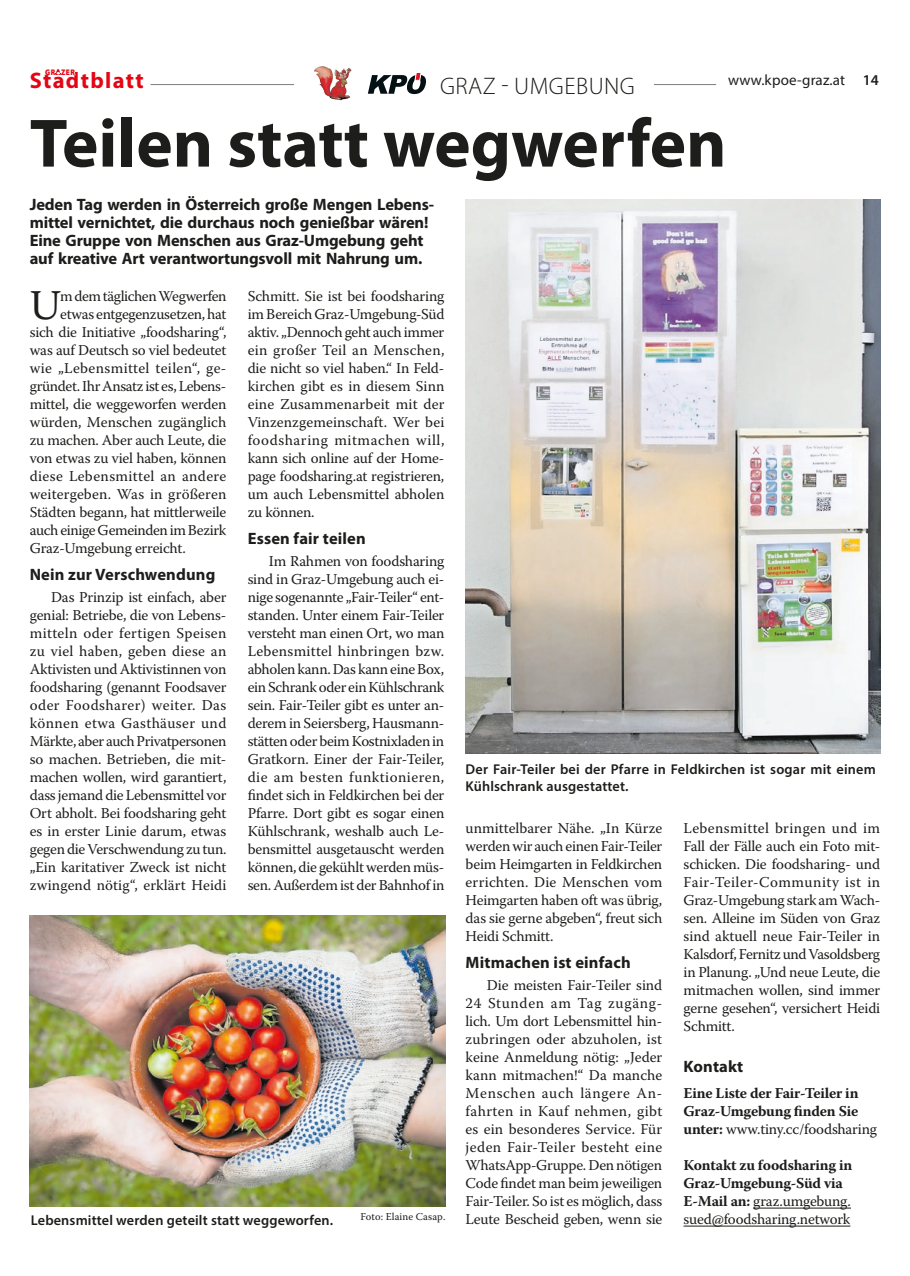
<style>
.page{position:relative;width:910px;height:1276px;background:#fff}
.page>*{position:absolute;margin:0;border:0;box-sizing:border-box;transform-origin:0 0}
.t1{font:700 69px "Myriad Pro";color:#1d1d1b}
.t2{font:42.3px "Warnock Pro";color:#1d1d1b}
.t3{font:300 24px "Myriad Pro";letter-spacing:.02em;color:#1d1d1b}
.t4{font:700 22.5px "Myriad";letter-spacing:.06em;color:#e30614}
.t5{font:700 16.5px/18px "Myriad Pro";letter-spacing:-.01em;color:#1d1d1b}
.t6{font:700 16.5px "Myriad Pro";letter-spacing:.01em;color:#1d1d1b}
.t7{font:15px/18px "Warnock Pro";letter-spacing:-.015em;color:#1d1d1b;text-align:justify}
.t8{font:700 15px/18px "Warnock Pro";letter-spacing:-.015em;color:#1d1d1b}
.t9{font:15px "Warnock Pro";letter-spacing:.025em;color:#1d1d1b}
.t10{font:15px "Warnock Pro";letter-spacing:.005em;color:#1d1d1b}
.t11{font:15px "Warnock Pro";letter-spacing:.015em;color:#1d1d1b}
.t12{font:15px "Myriad Pro";letter-spacing:.01em;color:#1d1d1b}
.t13{font:600 14.25px/17.1px "Myriad Pro";letter-spacing:.01em;color:#1d1d1b}
.t14{font:10.5px "Warnock Pro";letter-spacing:.01em;color:#1d1d1b}
.t15{font:900 8.1px "Myriad Pro";letter-spacing:.06em;color:#e30614;scale:.9 1}
.s1{font-weight:600}
.s2{font-weight:400}
</style>
<div class="page">
<hr style="left:150px;top:84px;width:566px;height:1px;background:#7e7e7e">
<div style="left:294px;top:79px;width:359px;height:9px;background:#fff"></div>
<svg style="left:368px;top:73px;width:58px;height:21px"></svg>
<img style="left:314px;top:66px;width:9px;height:20px">
<img style="left:466px;top:199px;width:414px;height:554px">
<img style="left:30px;top:915px;width:415px;height:291px">
<hr style="left:753px;top:1207px;width:98px;height:1px;background:#1d1d1b">
<hr style="left:684px;top:1225px;width:166px;height:1px;background:#1d1d1b">
<p class="t15" style="left:45px;top:67px;width:35px">GRAZER</p>
<h3 class="t4" style="left:30px;top:69px;width:115px">Stadtblatt</h3>
<h3 class="t3" style="left:440px;top:71px;width:196px">GRAZ - UMGEBUNG</h3>
<p class="t12" style="left:728px;top:71px;width:152px">www.kpoe-graz.at <span class="s1">14</span></p>
<h1 class="t1" style="left:30px;top:98px;width:698px">Teilen statt wegwerfen</h1>
<p class="t5" style="left:30px;top:195px;width:406px">Jeden Tag werden in Österreich große Mengen Lebens&shy;mittel vernichtet, die durchaus noch genießbar wären!<br>Eine Gruppe von Menschen aus Graz-Umgebung geht auf kreative Art verantwortungsvoll mit Nahrung um.</p>
<p class="t7" style="left:248px;top:287px;width:198px">Schmitt. Sie ist bei foodsharing im Bereich Graz-Umgebung-Süd aktiv. „Dennoch geht auch immer ein großer Teil an Menschen, die nicht so viel haben.“ In Feld&shy;kirchen gibt es in diesem Sinn eine Zusammenarbeit mit der Vinzenzgemeinschaft. Wer bei foodsharing mitmachen will, kann sich online auf der Home&shy;page foodsharing.at registrieren, um auch Lebensmittel abholen zu können.</p>
<p class="t6" style="left:248px;top:527px;width:120px">Essen fair teilen</p>
<p class="t7" style="left:248px;top:552px;width:198px;text-indent:21px">Im Rahmen von foodsharing sind in Graz-Umgebung auch ei&shy;nige sogenannte „Fair-Teiler“ ent&shy;standen. Unter einem Fair-Teiler versteht man einen Ort, wo man Lebensmittel hinbringen bzw. abholen kann. Das kann eine Box, ein Schrank oder ein Kühlschrank sein. Fair-Teiler gibt es unter an&shy;derem in Seiersberg, Hausmann&shy;stätten oder beim Kostnixladen in Gratkorn. Einer der Fair-Teiler, die am besten funktionieren, findet sich in Feldkirchen bei der Pfarre. Dort gibt es sogar einen Kühlschrank, weshalb auch Le&shy;bensmittel ausgetauscht werden können, die gekühlt werden müs&shy;sen. Außerdem ist der Bahnhof in</p>
<h2 class="t2" style="left:30px;top:280px;width:33px">U</h2>
<p class="t7" style="left:60px;top:287px;width:168px">m dem täglichen Wegwerfen</p>
<p class="t7" style="left:60px;top:305px;width:168px">etwas entgegenzusetzen, hat</p>
<p class="t7" style="left:30px;top:323px;width:198px">sich die Initiative „foodsharing“,</p>
<p class="t7" style="left:30px;top:341px;width:198px">was auf Deutsch so viel bedeutet</p>
<p class="t9" style="left:30px;top:359px;width:198px">wie „Lebensmittel teilen“, ge-</p>
<p class="t7" style="left:30px;top:377px;width:198px">gründet. Ihr Ansatz ist es, Lebens-</p>
<p class="t7" style="left:30px;top:395px;width:198px">mittel, die weggeworfen werden</p>
<p class="t10" style="left:30px;top:413px;width:198px">würden, Menschen zugänglich</p>
<p class="t7" style="left:30px;top:431px;width:198px">zu machen. Aber auch Leute, die</p>
<p class="t7" style="left:30px;top:449px;width:198px">von etwas zu viel haben, können</p>
<p class="t9" style="left:30px;top:467px;width:198px">diese Lebensmittel an andere</p>
<p class="t11" style="left:30px;top:485px;width:198px">weitergeben. Was in größeren</p>
<p class="t7" style="left:30px;top:503px;width:198px">Städten begann, hat mittlerweile</p>
<p class="t7" style="left:30px;top:521px;width:198px">auch einige Gemeinden im Bezirk</p>
<p class="t7" style="left:30px;top:539px;width:158px">Graz-Umgebung erreicht.</p>
<p class="t6" style="left:30px;top:563px;width:187px">Nein zur Verschwendung</p>
<p class="t7" style="left:30px;top:588px;width:198px;text-indent:21px">Das Prinzip ist einfach, aber genial: Betriebe, die von Lebens&shy;mitteln oder fertigen Speisen zu viel haben, geben diese an Aktivisten und Aktivistinnen von foodsharing (genannt Foodsaver oder Foodsharer) weiter. Das können etwa Gasthäuser und Märkte, aber auch Privatpersonen so machen. Betrieben, die mit&shy;machen wollen, wird garantiert, dass jemand die Lebensmittel vor Ort abholt. Bei foodsharing geht es in erster Linie darum, etwas gegen die Verschwendung zu tun. „Ein karitativer Zweck ist nicht zwingend nötig“, erklärt Heidi</p>
<p class="t13" style="left:466px;top:760px;width:412px">Der Fair-Teiler bei der Pfarre in Feldkirchen ist sogar mit einem<br>Kühlschrank ausgestattet.</p>
<p class="t7" style="left:466px;top:819px;width:198px">unmittelbarer Nähe. „In Kürze werden wir auch einen Fair-Teiler beim Heimgarten in Feldkirchen errichten. Die Menschen vom Heimgarten haben oft was übrig, das sie gerne abgeben“, freut sich Heidi Schmitt.</p>
<p class="t6" style="left:466px;top:951px;width:167px">Mitmachen ist einfach</p>
<p class="t7" style="left:466px;top:975px;width:198px;text-indent:21px">Die meisten Fair-Teiler sind 24 Stunden am Tag zugäng&shy;lich. Um dort Lebensmittel hin&shy;zubringen oder abzuholen, ist keine Anmeldung nötig: „Jeder kann mitmachen!“ Da manche Menschen auch längere An&shy;fahrten in Kauf nehmen, gibt es ein besonderes Service. Für jeden Fair-Teiler besteht eine WhatsApp-Gruppe. Den nötigen Code findet man beim jeweiligen Fair-Teiler. So ist es möglich, dass Leute Bescheid geben, wenn sie</p>
<p class="t7" style="left:684px;top:819px;width:198px">Lebensmittel bringen und im Fall der Fälle auch ein Foto mit&shy;schicken. Die foodsharing- und Fair-Teiler-Community ist in Graz-Umgebung stark am Wach&shy;sen. Alleine im Süden von Graz sind aktuell neue Fair-Teiler in Kalsdorf, Fernitz und Vasoldsberg in Planung. „Und neue Leute, die mitmachen wollen, sind immer gerne gesehen“, versichert Heidi Schmitt.</p>
<p class="t6" style="left:684px;top:1055px;width:61px">Kontakt</p>
<p class="t8" style="left:684px;top:1084px;width:195px">Eine Liste der Fair-Teiler in<br>Graz-Umgebung finden Sie unter: <span class="s2">www.tiny.cc/foodsharing</span></p>
<p class="t8" style="left:684px;top:1156px;width:170px">Kontakt zu foodsharing in<br>Graz-Umgebung-Süd via<br>E-Mail an: <span class="s2">graz.umgebung. sued@foodsharing.network</span></p>
<p class="t13" style="left:31px;top:1211px;width:304px">Lebensmittel werden geteilt statt weggeworfen.</p>
<p class="t14" style="left:361px;top:1210px;width:86px">Foto: Elaine Casap.</p>
</div>
